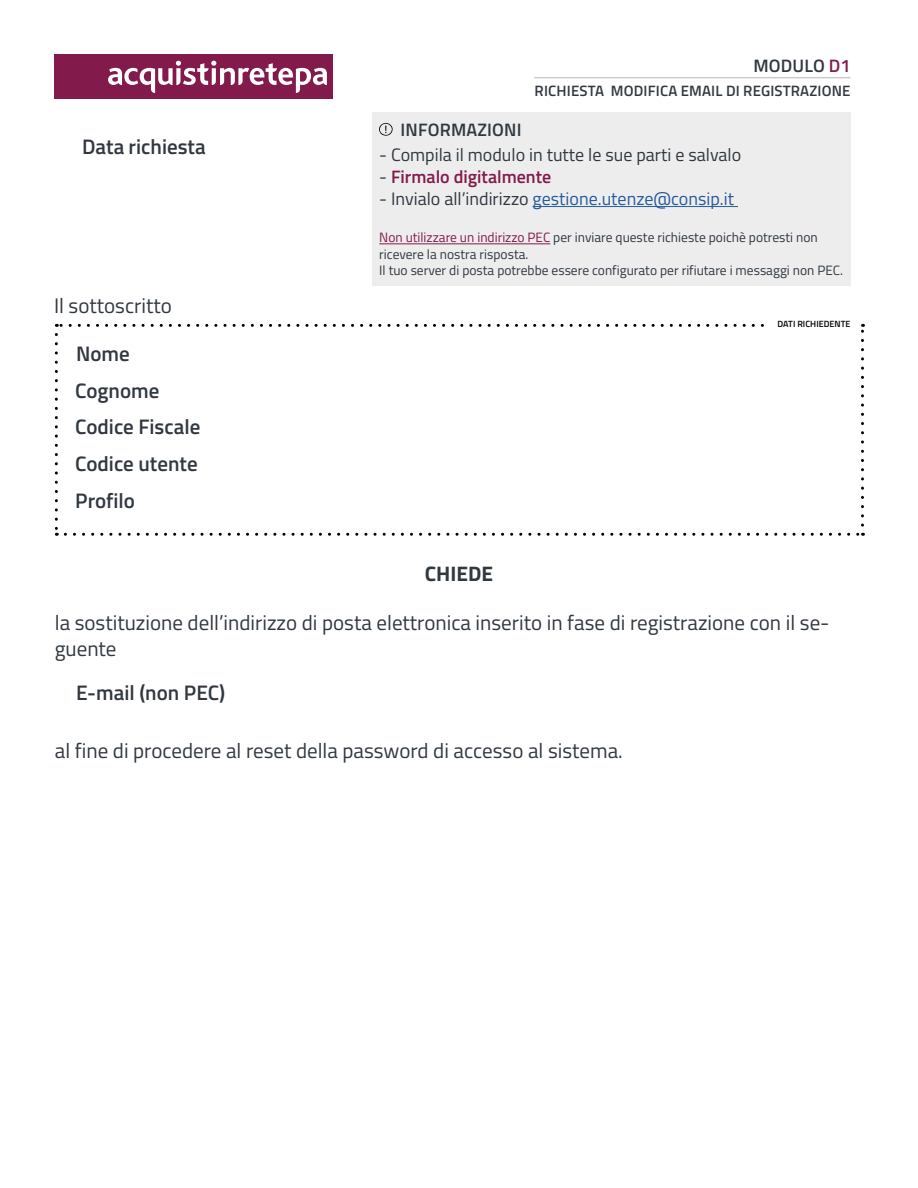
<style>
.page{position:relative;width:918px;height:1188px;background:#fff}
.page>*{position:absolute;margin:0;border:0;box-sizing:border-box;transform-origin:0 0}
.t1{font:21px/25.2px "Titillium";color:#313840}
.t2{font:600 21px/36.3px "Titillium";color:#313840}
.t3{font:700 21px "Titillium";color:#313840}
.t4{font:18px "Titillium";color:#275b9b}
.t5{font:18px "Titillium";color:#313840}
.t6{font:600 18px "Titillium";letter-spacing:.01em;color:#313840}
.t7{font:600 18px "Titillium";color:#821b4c}
.t8{font:600 15px "Titillium";letter-spacing:.01em;color:#313840}
.t9{font:13.5px/16.2px "Titillium";color:#313840}
.t10{font:600 9px "Titillium";color:#000}
.s1{color:#821b4c}
.s2{font-weight:400;color:#313840}
.s3{color:#313840}
</style>
<div class="page">
<div style="left:54px;top:54px;width:279px;height:45px;background:#821b4c"></div>
<svg style="left:108px;top:61px;width:219px;height:32px"></svg>
<svg style="left:55px;top:334px;width:3px;height:202px"></svg>
<svg style="left:65px;top:533px;width:799px;height:3px"></svg>
<svg style="left:861px;top:324px;width:3px;height:201px"></svg>
<svg style="left:56px;top:324px;width:708px;height:3px"></svg>
<div style="left:372px;top:113px;width:478px;height:173px;background:#ededee"></div>
<hr style="left:533px;top:206px;width:205px;height:1px;background:#275b9b">
<hr style="left:379px;top:244px;width:171px;height:1px;background:#821b4c">
<svg style="left:379px;top:123px;width:14px;height:13px"></svg>
<hr style="left:534px;top:77px;width:316px;height:1px;background:#ccc">
<h2 class="t6" style="left:753px;top:52px;width:99px">MODULO <span class="s1">D1</span></h2>
<h1 class="t2" style="left:82px;top:128px;width:125px">Data richiesta</h1>
<h1 class="t1" style="left:54px;top:292px;width:119px">Il sottoscritto</h1>
<h1 class="t2" style="left:75px;top:335px;width:86px">Nome<br>Cognome</h1>
<h1 class="t2" style="left:75px;top:407px;width:127px">Codice Fiscale</h1>
<h1 class="t2" style="left:75px;top:444px;width:124px;line-height:37.3px">Codice utente<br>Profilo</h1>
<h2 class="t6" style="left:401px;top:116px;width:123px">INFORMAZIONI</h2>
<p class="t8" style="left:535px;top:80px;width:317px">RICHIESTA MODIFICA EMAIL DI REGISTRAZIONE</p>
<h2 class="t5" style="left:379px;top:142px;width:363px">- Compila il modulo in tutte le sue parti e salvalo</h2>
<h2 class="t7" style="left:379px;top:163px;width:174px"><span class="s2">-</span> Firmalo digitalmente</h2>
<h2 class="t4" style="left:379px;top:185px;width:356px"><span class="s3">- Invialo all’indirizzo</span> gestione.utenze@consip.it</h2>
<p class="t9" style="left:379px;top:229px;width:465px"><span class="s1">Non utilizzare un indirizzo PEC</span> per inviare queste richieste poichè potresti non ricevere la nostra risposta.<br>Il tuo server di posta potrebbe essere configurato per rifiutare i messaggi non PEC.</p>
<p class="t10" style="left:778px;top:318px;width:74px">DATI RICHIEDENTE</p>
<h1 class="t3" style="left:425px;top:558px;width:70px">CHIEDE</h1>
<h1 class="t1" style="left:55px;top:609px;width:776px">la sostituzione dell’indirizzo di posta elettronica inserito in fase di registrazione con il se&shy;guente</h1>
<h1 class="t2" style="left:76px;top:674px;width:151px">E-mail (non PEC)</h1>
<h1 class="t1" style="left:55px;top:737px;width:569px">al fine di procedere al reset della password di accesso al sistema.</h1>
</div>
